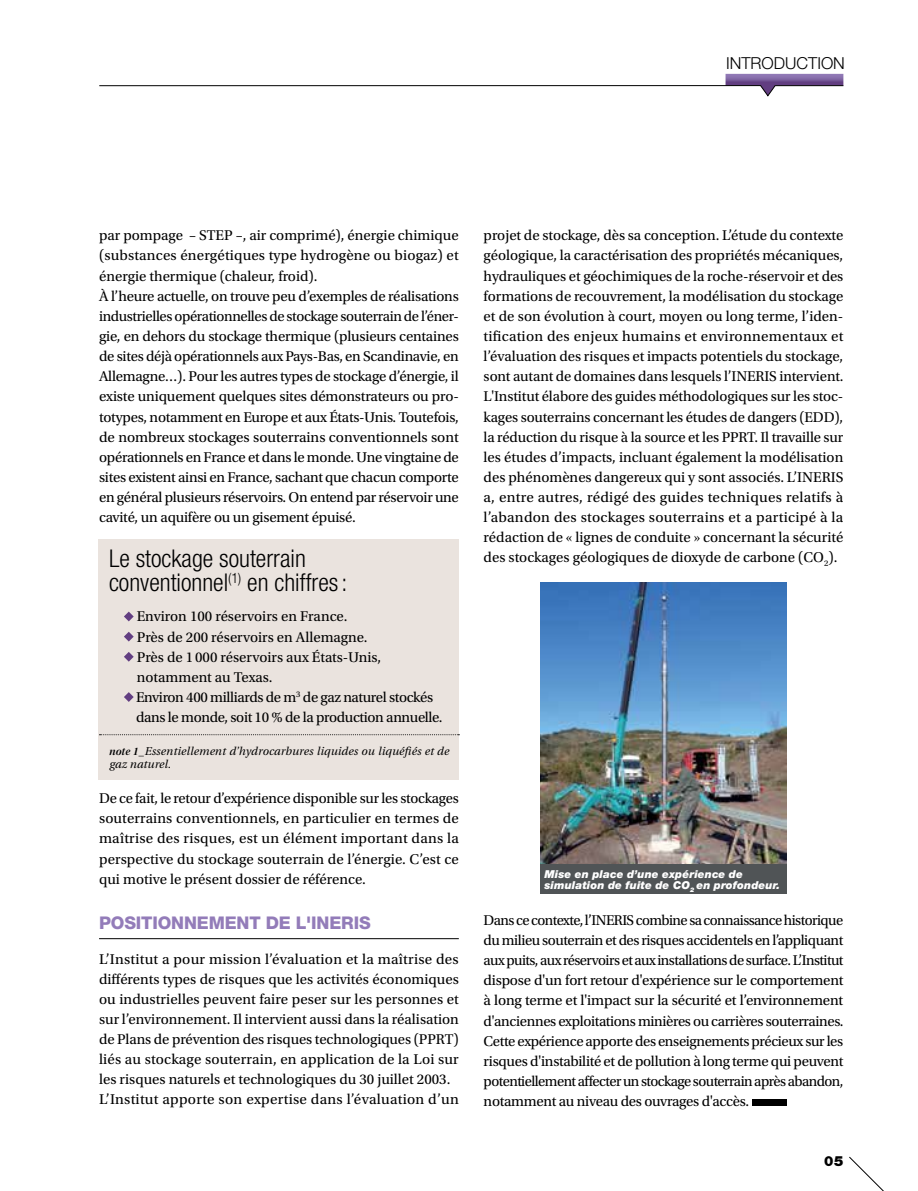
<style>
.page{position:relative;width:918px;height:1191px;background:#fff}
.page>*{position:absolute;margin:0;border:0;box-sizing:border-box;transform-origin:0 0}
.t1{font:300 condensed 24.5px/24.5px "Helvetica Neue LT Std";color:#000}
.t2{font:800 17.5px "Helvetica Neue LT Std";letter-spacing:-.01em;color:#937cb9}
.t3{font:300 16.45px "Helvetica Neue LT Std";color:#000}
.t4{font:14.88px/20.1px "Utopia Std";letter-spacing:-.005em;color:#000}
.t5{font:900 14px "Helvetica Neue LT Std";color:#000}
.t6{font:italic 11.38px/13.1px "Utopia";letter-spacing:.015em;color:#000}
.t7{font:italic 900 10.85px/11.7px "Helvetica Neue LT Std";letter-spacing:.01em;color:#fff}
.s1{font-family:"Utopia Std Semibold Disp It";font-style:normal}
</style>
<div class="page">
<svg style="left:849px;top:1156px;width:35px;height:35px"></svg>
<div style="left:99px;top:539px;width:360px;height:240px;background:#eae3de"></div>
<svg style="left:99px;top:734px;width:360px;height:1px"></svg>
<hr style="left:99px;top:938px;width:360px;height:1px;background:#000">
<svg style="left:124px;top:611px;width:10px;height:10px"></svg>
<svg style="left:124px;top:631px;width:10px;height:10px"></svg>
<svg style="left:124px;top:652px;width:10px;height:9px"></svg>
<svg style="left:124px;top:692px;width:10px;height:10px"></svg>
<img style="left:541px;top:582px;width:245px;height:282px">
<div style="left:540px;top:864px;width:247px;height:30px;background:#505456"></div>
<div style="left:751px;top:1099px;width:35px;height:7px;background:#000"></div>
<svg style="left:99px;top:74px;width:745px;height:22px"></svg>
<p class="t3" style="left:726px;top:53px;width:120px">INTRODUCTION</p>
<p class="t4" style="left:99px;top:226px;width:361px">par pompage – STEP –, air comprimé), énergie chimique (substances énergétiques type hydrogène ou biogaz) et énergie thermique (chaleur, froid).<br>À l’heure actuelle, on trouve peu d’exemples de réalisations industrielles opérationnelles de stockage souterrain de l’éner&shy;gie, en dehors du stockage thermique (plusieurs centaines de sites déjà opérationnels aux Pays-Bas, en Scandinavie, en Allemagne…). Pour les autres types de stockage d’énergie, il existe uniquement quelques sites démonstrateurs ou pro&shy;totypes, notamment en Europe et aux États-Unis. Toutefois, de nombreux stockages souterrains conventionnels sont opérationnels en France et dans le monde. Une vingtaine de sites existent ainsi en France, sachant que chacun comporte en général plusieurs réservoirs. On entend par réservoir une cavité, un aquifère ou un gisement épuisé.</p>
<h1 class="t1" style="left:109px;top:546px;width:240px">Le stockage souterrain conventionnel<sup>(1)</sup> en chiffres:</h1>
<p class="t4" style="left:136px;top:607px;width:308px">Environ 100 réservoirs en France.<br>Près de 200 réservoirs en Allemagne.<br>Près de 1000 réservoirs aux États-Unis, notamment au Texas.<br>Environ 400 milliards de m<sup>3</sup> de gaz naturel stockés dans le monde, soit 10 % de la production annuelle.</p>
<p class="t6" style="left:109px;top:745px;width:341px"><span class="s1">note 1_</span>Essentiellement d’hydrocarbures liquides ou liquéfiés et de gaz naturel.</p>
<p class="t4" style="left:99px;top:788px;width:361px;text-align:justify">De ce fait, le retour d’expérience disponible sur les stockages souterrains conventionnels, en particulier en termes de maîtrise des risques, est un élément important dans la perspective du stockage souterrain de l’énergie. C’est ce qui motive le présent dossier de référence.</p>
<p class="t2" style="left:99px;top:912px;width:273px">POSITIONNEMENT DE L'INERIS</p>
<p class="t4" style="left:99px;top:949px;width:361px">L’Institut a pour mission l’évaluation et la maîtrise des différents types de risques que les activités économiques ou industrielles peuvent faire peser sur les personnes et sur l’environnement. Il intervient aussi dans la réalisation de Plans de prévention des risques technologiques (PPRT) liés au stockage souterrain, en application de la Loi sur les risques naturels et technologiques du 30 juillet 2003.<br>L’Institut apporte son expertise dans l’évaluation d’un</p>
<p class="t4" style="left:483px;top:226px;width:361px;text-align:justify">projet de stockage, dès sa conception. L’étude du contexte géologique, la caractérisation des propriétés mécaniques, hydrauliques et géochimiques de la roche-réservoir et des formations de recouvrement, la modélisation du stockage et de son évolution à court, moyen ou long terme, l’iden&shy;tification des enjeux humains et environnementaux et l’évaluation des risques et impacts potentiels du stockage, sont autant de domaines dans lesquels l’INERIS intervient.<br>L'Institut élabore des guides méthodologiques sur les stoc&shy;kages souterrains concernant les études de dangers (EDD), la réduction du risque à la source et les PPRT. Il travaille sur les études d’impacts, incluant également la modélisation des phénomènes dangereux qui y sont associés. L’INERIS a, entre autres, rédigé des guides techniques relatifs à l’abandon des stockages souterrains et a participé à la rédaction de « lignes de conduite » concernant la sécurité des stockages géologiques de dioxyde de carbone (CO<sub>2</sub>).</p>
<p class="t7" style="left:544px;top:867px;width:237px">Mise en place d’une expérience de simulation de fuite de CO<sub>2</sub> en profondeur.</p>
<p class="t4" style="left:483px;top:910px;width:361px;text-align:justify">Dans ce contexte, l’INERIS combine sa connaissance historique du milieu souterrain et des risques accidentels en l’appliquant aux puits, aux réservoirs et aux installations de surface. L’Institut dispose d'un fort retour d'expérience sur le comportement à long terme et l'impact sur la sécurité et l’environnement d'anciennes exploitations minières ou carrières souterraines.<br>Cette expérience apporte des enseignements précieux sur les risques d'instabilité et de pollution à long terme qui peuvent potentiellement affecter un stockage souterrain après abandon, notamment au niveau des ouvrages d'accès.</p>
<p class="t5" style="left:824px;top:1152px;width:21px">05</p>
</div>
